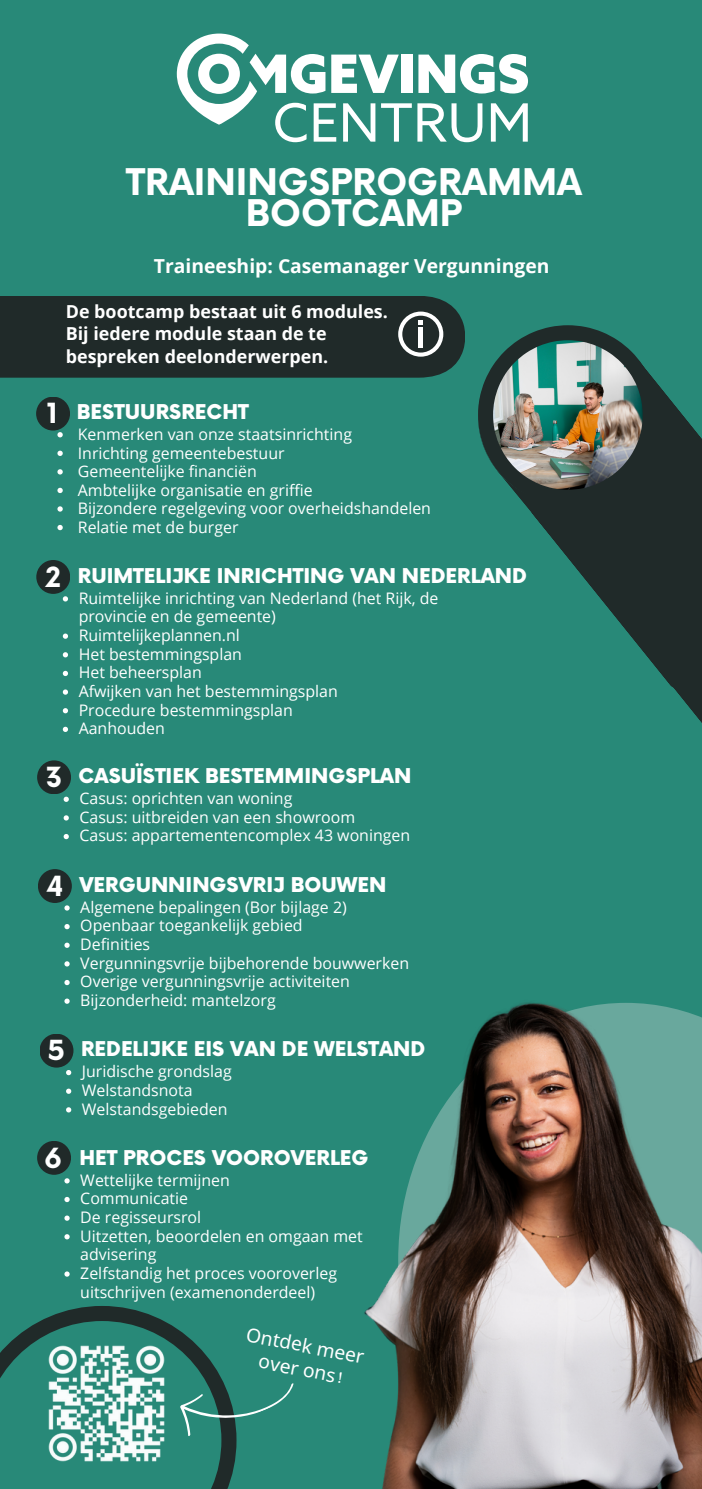
<style>
.page{position:relative;width:702px;height:1489px;background:#fff}
.page>*{position:absolute;margin:0;border:0;box-sizing:border-box;transform-origin:0 0}
.t1{font:700 35.75px/31.2px "Now";color:#fff;text-align:center}
.t2{font:700 27px "Now";color:#fff}
.t3{font:900 19.75px "Now";color:#fff}
.t4{font:700 19.25px "Open Sans";color:#fff}
.t5{font:19.25px "Noto Sans";color:#fff}
.t6{font:700 18px/22.2px "Open Sans";color:#fff}
.t7{font:16px/18.8px "Open Sans";color:#fff}
.s1{font-family:"Ben Sen Handwriting"}
</style>
<div class="page">
<div style="left:0;top:0;width:701px;height:1489px;background:#288978"></div>
<svg style="left:0;top:1306px;width:236px;height:183px"></svg>
<div style="left:36px;top:397px;width:34px;height:33px;background:#202a29;border-radius:50%"></div>
<div style="left:0;top:296px;width:465px;height:82px;background:#202a29"></div>
<div style="left:36px;top:560px;width:34px;height:34px;background:#202a29;border-radius:50%"></div>
<svg style="left:63px;top:596px;width:5px;height:5px"></svg>
<svg style="left:63px;top:633px;width:5px;height:6px"></svg>
<svg style="left:63px;top:652px;width:5px;height:5px"></svg>
<svg style="left:63px;top:671px;width:5px;height:5px"></svg>
<svg style="left:63px;top:689px;width:5px;height:6px"></svg>
<svg style="left:63px;top:708px;width:5px;height:5px"></svg>
<svg style="left:63px;top:727px;width:5px;height:5px"></svg>
<div style="left:37px;top:760px;width:34px;height:34px;background:#202a29;border-radius:50%"></div>
<div style="left:38px;top:869px;width:34px;height:34px;background:#202a29;border-radius:50%"></div>
<div style="left:39px;top:1034px;width:34px;height:33px;background:#202a29;border-radius:50%"></div>
<div style="left:37px;top:1141px;width:34px;height:34px;background:#202a29;border-radius:50%"></div>
<img style="left:364px;top:1002px;width:337px;height:487px">
<svg style="left:175px;top:1359px;width:119px;height:82px"></svg>
<img style="left:41px;top:1339px;width:130px;height:129px">
<img style="left:478px;top:325px;width:213px;height:217px">
<svg style="left:555px;top:426px;width:146px;height:296px;fill:#202a29"></svg>
<svg style="left:64px;top:905px;width:6px;height:5px"></svg>
<svg style="left:64px;top:924px;width:6px;height:5px"></svg>
<svg style="left:64px;top:943px;width:6px;height:5px"></svg>
<svg style="left:64px;top:961px;width:6px;height:5px"></svg>
<svg style="left:64px;top:980px;width:6px;height:5px"></svg>
<svg style="left:64px;top:998px;width:6px;height:6px"></svg>
<svg style="left:57px;top:432px;width:6px;height:5px"></svg>
<svg style="left:57px;top:451px;width:6px;height:5px"></svg>
<svg style="left:57px;top:469px;width:6px;height:5px"></svg>
<svg style="left:57px;top:488px;width:6px;height:5px"></svg>
<svg style="left:57px;top:506px;width:6px;height:6px"></svg>
<svg style="left:57px;top:525px;width:6px;height:5px"></svg>
<svg style="left:64px;top:797px;width:5px;height:5px"></svg>
<svg style="left:64px;top:815px;width:5px;height:5px"></svg>
<svg style="left:64px;top:834px;width:5px;height:5px"></svg>
<svg style="left:66px;top:1070px;width:5px;height:5px"></svg>
<svg style="left:66px;top:1088px;width:5px;height:6px"></svg>
<svg style="left:66px;top:1107px;width:5px;height:5px"></svg>
<svg style="left:64px;top:1178px;width:6px;height:5px"></svg>
<svg style="left:64px;top:1197px;width:6px;height:5px"></svg>
<svg style="left:64px;top:1215px;width:6px;height:6px"></svg>
<svg style="left:64px;top:1234px;width:6px;height:5px"></svg>
<svg style="left:64px;top:1271px;width:6px;height:5px"></svg>
<div style="left:401px;top:55px;width:11px;height:38px;background:#fff"></div>
<svg style="left:418px;top:54px;width:109px;height:40px"></svg>
<svg style="left:177px;top:34px;width:234px;height:108px"></svg>
<svg style="left:417px;top:103px;width:65px;height:39px"></svg>
<svg style="left:490px;top:103px;width:37px;height:39px"></svg>
<p class="t1" style="left:126px;top:168px;width:457px">TRAININGSPROGRAMMA<br>BOOTCAMP</p>
<p class="t4" style="left:154px;top:252px;width:397px">Traineeship: Casemanager Vergunningen</p>
<p class="t6" style="left:66px;top:300px;width:323px">De bootcamp bestaat uit 6 modules.<br>Bij iedere module staan de te bespreken deelonderwerpen.</p>
<p class="t2" style="left:47px;top:399px;width:13px">1</p>
<p class="t3" style="left:77px;top:401px;width:173px">BESTUURSRECHT</p>
<p class="t7" style="left:78px;top:424px;width:275px">Kenmerken van onze staatsinrichting</p>
<p class="t7" style="left:78px;top:443px;width:208px">Inrichting gemeentebestuur</p>
<p class="t7" style="left:78px;top:462px;width:180px">Gemeentelijke financiën</p>
<p class="t7" style="left:78px;top:480px;width:236px">Ambtelijke organisatie en griffie</p>
<p class="t7" style="left:78px;top:499px;width:354px">Bijzondere regelgeving voor overheidshandelen</p>
<p class="t7" style="left:78px;top:517px;width:162px">Relatie met de burger</p>
<p class="t2" style="left:45px;top:562px;width:17px">2</p>
<p class="t3" style="left:78px;top:565px;width:450px">RUIMTELIJKE INRICHTING VAN NEDERLAND</p>
<p class="t7" style="left:79px;top:588px;width:361px">Ruimtelijke inrichting van Nederland (het Rijk, de provincie en de gemeente)</p>
<p class="t7" style="left:79px;top:625px;width:163px">Ruimtelijkeplannen.nl</p>
<p class="t7" style="left:79px;top:644px;width:165px">Het bestemmingsplan</p>
<p class="t7" style="left:79px;top:663px;width:125px">Het beheersplan</p>
<p class="t7" style="left:79px;top:681px;width:260px">Afwijken van het bestemmingsplan</p>
<p class="t7" style="left:79px;top:700px;width:215px">Procedure bestemmingsplan</p>
<p class="t7" style="left:79px;top:719px;width:88px">Aanhouden</p>
<p class="t2" style="left:46px;top:763px;width:18px">3</p>
<p class="t3" style="left:78px;top:765px;width:334px">CASUÏSTIEK BESTEMMINGSPLAN</p>
<p class="t7" style="left:79px;top:788px;width:214px">Casus: oprichten van woning</p>
<p class="t7" style="left:79px;top:807px;width:277px">Casus: uitbreiden van een showroom</p>
<p class="t7" style="left:79px;top:826px;width:332px">Casus: appartementencomplex 43 woningen</p>
<p class="t2" style="left:46px;top:871px;width:19px">4</p>
<p class="t3" style="left:79px;top:874px;width:308px">VERGUNNINGSVRIJ BOUWEN</p>
<p class="t7" style="left:80px;top:897px;width:268px">Algemene bepalingen (Bor bijlage 2)</p>
<p class="t7" style="left:80px;top:916px;width:224px">Openbaar toegankelijk gebied</p>
<p class="t7" style="left:80px;top:934px;width:71px">Definities</p>
<p class="t7" style="left:80px;top:953px;width:330px">Vergunningsvrije bijbehorende bouwwerken</p>
<p class="t7" style="left:80px;top:972px;width:271px">Overige vergunningsvrije activiteiten</p>
<p class="t7" style="left:80px;top:990px;width:197px">Bijzonderheid: mantelzorg</p>
<p class="t2" style="left:48px;top:1036px;width:19px">5</p>
<p class="t3" style="left:81px;top:1038px;width:345px">REDELIJKE EIS VAN DE WELSTAND</p>
<p class="t7" style="left:82px;top:1062px;width:151px">Juridische grondslag</p>
<p class="t7" style="left:82px;top:1080px;width:112px">Welstandsnota</p>
<p class="t7" style="left:82px;top:1099px;width:147px">Welstandsgebieden</p>
<p class="t2" style="left:44px;top:1143px;width:19px">6</p>
<p class="t3" style="left:79px;top:1147px;width:290px">HET PROCES VOOROVERLEG</p>
<p class="t7" style="left:80px;top:1170px;width:151px">Wettelijke termijnen</p>
<p class="t7" style="left:80px;top:1189px;width:109px">Communicatie</p>
<p class="t7" style="left:80px;top:1207px;width:122px">De regisseursrol</p>
<p class="t7" style="left:80px;top:1226px;width:284px">Uitzetten, beoordelen en omgaan met advisering</p>
<p class="t7" style="left:80px;top:1263px;width:258px">Zelfstandig het proces vooroverleg uitschrijven (examenonderdeel)</p>
<p class="t5" style="left:249px;top:1320px;width:121px;rotate:11deg">Ontdek meer</p>
<p class="t5" style="left:261px;top:1347px;width:86px;rotate:11deg">over ons<span class="s1">!</span></p>
</div>
